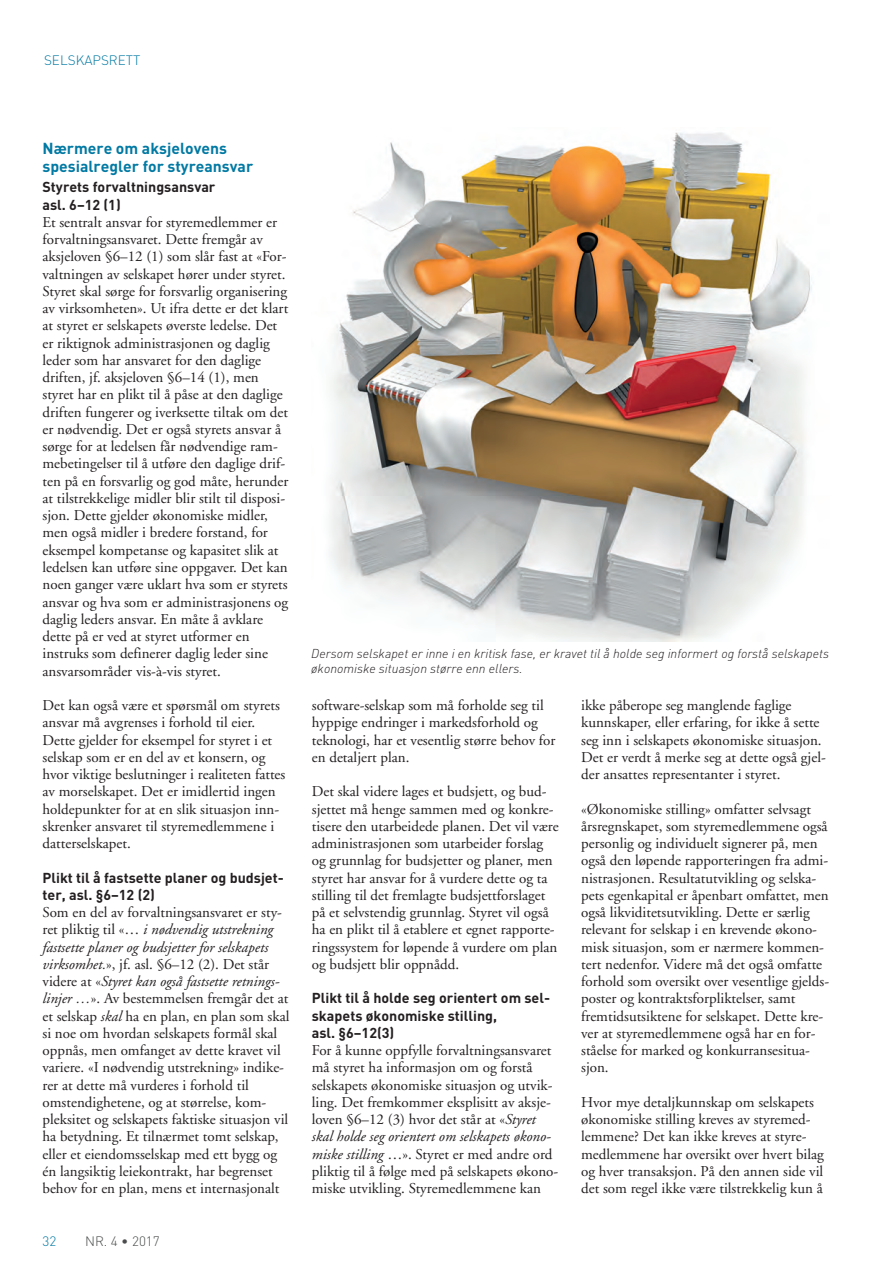
<style>
.page{position:relative;width:893px;height:1263px;background:#fff}
.page>*{position:absolute;margin:0;border:0;box-sizing:border-box;transform-origin:0 0}
.t1{font:700 15.75px/18px "DIN";color:#0079a3}
.t2{font:15px/17.2px "Adobe Garamond";color:#231f20}
.t3{font:700 14.25px/17.2px "DIN";color:#231f20}
.t4{font:300 13.5px "DIN";color:#0079a3}
.t5{font:300 13.5px "DIN";color:#4b4c4d}
.t6{font:italic 300 12.75px/15.8px "DIN";color:#231f20}
.s1{font-style:italic}
</style>
<div class="page">
<img style="left:330px;top:132px;width:482px;height:509px">
<p class="t4" style="left:44px;top:52px;width:17px">SELSKAPSRETT</p>
<p class="t1" style="left:43px;top:138px;width:212px">Nærmere om aksjelovens spesialregler for styreansvar</p>
<p class="t3" style="left:43px;top:178px;width:174px">Styrets forvaltningsansvar asl. 6–12 (1)</p>
<p class="t2" style="left:43px;top:214px;width:247px">Et sentralt ansvar for styremedlemmer er forvaltningsansvaret. Dette fremgår av aksjeloven §6–12 (1) som slår fast at «For&shy;valtningen av selskapet hører under styret.<br>Styret skal sørge for forsvarlig organisering av virksomheten». Ut ifra dette er det klart at styret er selskapets øverste ledelse. Det er riktignok administrasjonen og daglig leder som har ansvaret for den daglige driften, jf. aksjeloven §6–14 (1), men styret har en plikt til å påse at den daglige driften fungerer og iverksette tiltak om det er nødvendig. Det er også styrets ansvar å sørge for at ledelsen får nødvendige ram&shy;mebetingelser til å utføre den daglige drif&shy;ten på en forsvarlig og god måte, herunder at tilstrekkelige midler blir stilt til disposi&shy;sjon. Dette gjelder økonomiske midler, men også midler i bredere forstand, for eksempel kompetanse og kapasitet slik at ledelsen kan utføre sine oppgaver. Det kan noen ganger være uklart hva som er styrets ansvar og hva som er administrasjonens og daglig leders ansvar. En måte å avklare dette på er ved at styret utformer en instruks som definerer daglig leder sine ansvarsområder vis-à-vis styret.</p>
<p class="t2" style="left:43px;top:697px;width:244px">Det kan også være et spørsmål om styrets ansvar må avgrenses i forhold til eier.<br>Dette gjelder for eksempel for styret i et selskap som er en del av et konsern, og hvor viktige beslutninger i realiteten fattes av morselskapet. Det er imidlertid ingen holdepunkter for at en slik situasjon inn&shy;skrenker ansvaret til styremedlemmene i datterselskapet.</p>
<p class="t3" style="left:43px;top:868px;width:243px">Plikt til å fastsette planer og budsjet&shy;ter, asl. §6–12 (2)</p>
<p class="t2" style="left:43px;top:904px;width:248px">Som en del av forvaltningsansvaret er sty&shy;ret pliktig til «… <span class="s1">i nødvendig utstrekning fastsette planer og budsjetter for selskapets virksomhet.</span>», jf. asl. §6–12 (2). Det står videre at «<span class="s1">Styret kan også fastsette retnings&shy;linjer …</span>». Av bestemmelsen fremgår det at et selskap <span class="s1">skal</span> ha en plan, en plan som skal si noe om hvordan selskapets formål skal oppnås, men omfanget av dette kravet vil variere. «I nødvendig utstrekning» indike&shy;rer at dette må vurderes i forhold til omstendighetene, og at størrelse, kom&shy;pleksitet og selskapets faktiske situasjon vil ha betydning. Et tilnærmet tomt selskap, eller et eiendomsselskap med ett bygg og én langsiktig leiekontrakt, har begrenset behov for en plan, mens et internasjonalt</p>
<p class="t4" style="left:43px;top:1232px;width:16px">32</p>
<p class="t5" style="left:85px;top:1232px;width:76px">NR. 4 • 2017</p>
<p class="t6" style="left:311px;top:645px;width:519px">Dersom selskapet er inne i en kritisk fase, er kravet til å holde seg informert og forstå selskapets økonomiske situasjon større enn ellers.</p>
<p class="t2" style="left:312px;top:697px;width:245px">software-selskap som må forholde seg til hyppige endringer i markedsforhold og teknologi, har et vesentlig større behov for en detaljert plan.</p>
<p class="t2" style="left:312px;top:783px;width:248px">Det skal videre lages et budsjett, og bud&shy;sjettet må henge sammen med og konkre&shy;tisere den utarbeidede planen. Det vil være administrasjonen som utarbeider forslag og grunnlag for budsjetter og planer, men styret har ansvar for å vurdere dette og ta stilling til det fremlagte budsjettforslaget på et selvstendig grunnlag. Styret vil også ha en plikt til å etablere et egnet rapporte&shy;ringssystem for løpende å vurdere om plan og budsjett blir oppnådd.</p>
<p class="t3" style="left:312px;top:989px;width:240px">Plikt til å holde seg orientert om sel&shy;skapets økonomiske stilling,<br>asl. §6–12(3)</p>
<p class="t2" style="left:312px;top:1042px;width:248px">For å kunne oppfylle forvaltningsansvaret må styret ha informasjon om og forstå selskapets økonomiske situasjon og utvik&shy;ling. Det fremkommer eksplisitt av aksje&shy;loven §6–12 (3) hvor det står at «<span class="s1">Styret skal holde seg orientert om selskapets økono&shy;miske stilling</span> …». Styret er med andre ord pliktig til å følge med på selskapets økono&shy;miske utvikling. Styremedlemmene kan</p>
<p class="t2" style="left:581px;top:697px;width:246px">ikke påberope seg manglende faglige kunnskaper, eller erfaring, for ikke å sette seg inn i selskapets økonomiske situasjon.<br>Det er verdt å merke seg at dette også gjel&shy;der ansattes representanter i styret.</p>
<p class="t2" style="left:581px;top:800px;width:250px">«Økonomiske stilling» omfatter selvsagt årsregnskapet, som styremedlemmene også personlig og individuelt signerer på, men også den løpende rapporteringen fra admi&shy;nistrasjonen. Resultatutvikling og selska&shy;pets egenkapital er åpenbart omfattet, men også likviditetsutvikling. Dette er særlig relevant for selskap i en krevende økono&shy;misk situasjon, som er nærmere kommen&shy;tert nedenfor. Videre må det også omfatte forhold som oversikt over vesentlige gjelds&shy;poster og kontraktsforpliktelser, samt fremtidsutsiktene for selskapet. Dette kre&shy;ver at styremedlemmene også har en for&shy;ståelse for marked og konkurransesitua&shy;sjon.</p>
<p class="t2" style="left:581px;top:1094px;width:244px">Hvor mye detaljkunnskap om selskapets økonomiske stilling kreves av styremed&shy;lemmene? Det kan ikke kreves at styre&shy;medlemmene har oversikt over hvert bilag og hver transaksjon. På den annen side vil det som regel ikke være tilstrekkelig kun å</p>
</div>
